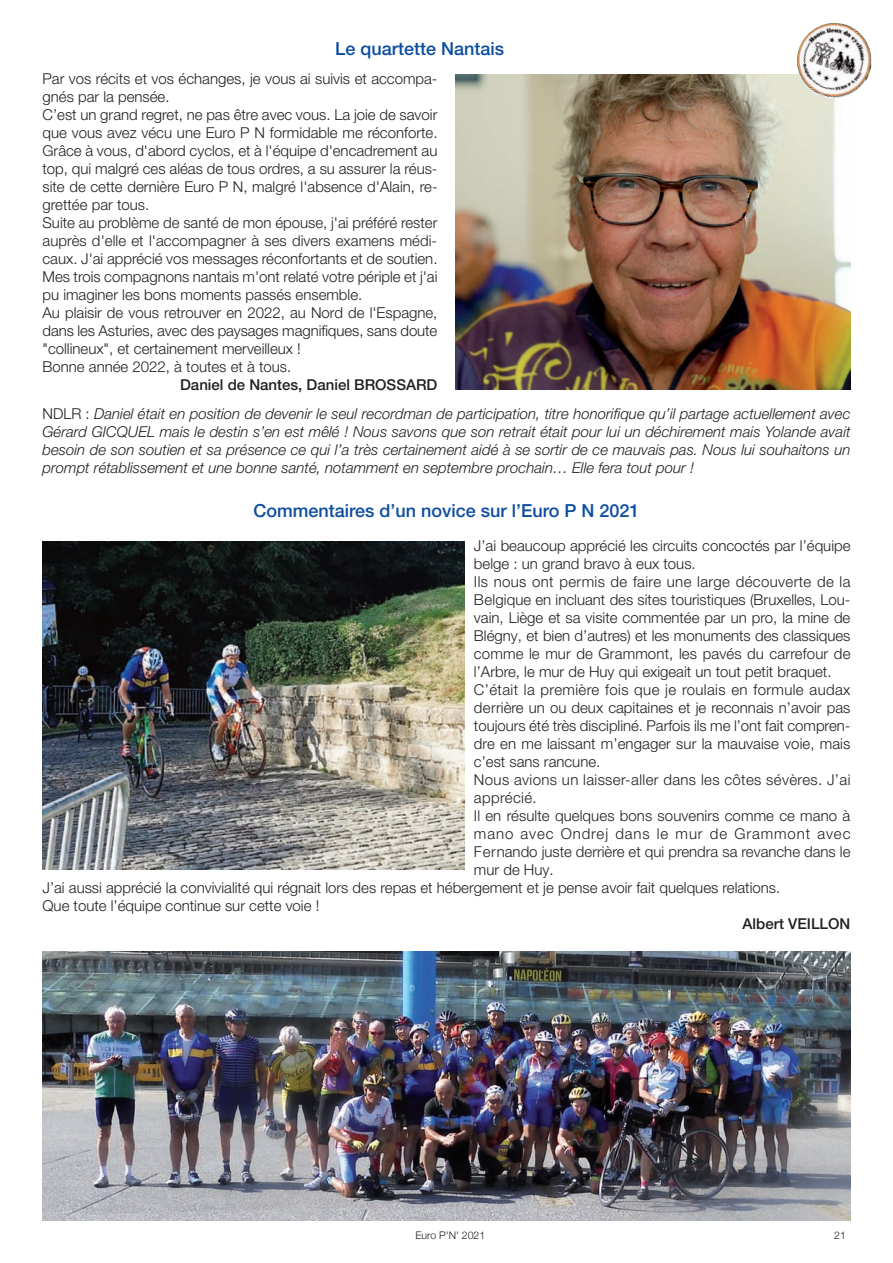
<style>
.page{position:relative;width:893px;height:1263px;background:#fff}
.page>*{position:absolute;margin:0;border:0;box-sizing:border-box;transform-origin:0 0}
.t1{font:500 18px "Helvetica Neue LT Pro";color:#0d4da1}
.t2{font:300 15px/18px "Helvetica Neue LT Pro";color:#231f20}
.t3{font:italic 300 15px/18px "Helvetica Neue LT Pro";color:#231f20}
.t4{font:300 15px "Helvetica Neue LT Pro";letter-spacing:.025em;color:#231f20}
.t5{font:300 15px "Helvetica Neue LT Pro";letter-spacing:.06em;color:#231f20}
.t6{font:500 15px "Helvetica Neue LT Pro";color:#231f20}
.t7{font:300 10.5px "Helvetica Neue";color:#231f20}
.s1{font-weight:500;font-style:normal}
.s2{font-style:normal}
</style>
<div class="page">
<img style="left:456px;top:74px;width:394px;height:316px">
<img style="left:43px;top:541px;width:422px;height:328px">
<img style="left:43px;top:951px;width:807px;height:269px">
<img style="left:792px;top:23px;width:80px;height:80px">
<p class="t1" style="left:335px;top:43px;width:171px">Le quartette Nantais</p>
<p class="t2" style="left:43px;top:71px;width:396px">Par vos récits et vos échanges, je vous ai suivis et accompa&shy;gnés par la pensée.<br>C’est un grand regret, ne pas être avec vous. La joie de savoir que vous avez vécu une Euro P N formidable me réconforte.<br>Grâce à vous, d'abord cyclos, et à l'équipe d'encadrement au top, qui malgré ces aléas de tous ordres, a su assurer la réus&shy;site de cette dernière Euro P N, malgré l'absence d'Alain, re&shy;grettée par tous.<br>Suite au problème de santé de mon épouse, j'ai préféré rester auprès d'elle et l'accompagner à ses divers examens médi&shy;caux. J'ai apprécié vos messages réconfortants et de soutien.<br>Mes trois compagnons nantais m'ont relaté votre périple et j'ai pu imaginer les bons moments passés ensemble.<br>Au plaisir de vous retrouver en 2022, au Nord de l'Espagne, dans les Asturies, avec des paysages magnifiques, sans doute "collineux", et certainement merveilleux !<br>Bonne année 2022, à toutes et à tous.</p>
<p class="t3" style="left:43px;top:371px;width:809px;line-height:29.2px;text-indent:138px"><span class="s1">Daniel de Nantes, Daniel BROSSARD<br></span><span class="s2">NDLR :</span> Daniel était en position de devenir le seul recordman de participation, titre honorifique qu’il partage actuellement avec</p>
<p class="t3" style="left:43px;top:424px;width:809px;text-align:justify">Gérard GICQUEL mais le destin s’en est mêlé ! Nous savons que son retrait était pour lui un déchirement mais Yolande avait besoin de son soutien et sa présence ce qui l’a très certainement aidé à se sortir de ce mauvais pas. Nous lui souhaitons un prompt rétablissement et une bonne santé, notamment en septembre prochain… Elle fera tout pour !</p>
<p class="t1" style="left:253px;top:504px;width:388px">Commentaires d’un novice sur l’Euro P N 2021</p>
<p class="t2" style="left:474px;top:538px;width:378px">J’ai beaucoup apprécié les circuits concoctés par l’équipe</p>
<p class="t2" style="left:474px;top:556px;width:223px">belge : un grand bravo à eux tous.</p>
<p class="t4" style="left:474px;top:576px;width:378px">Ils nous ont permis de faire une large découverte de la</p>
<p class="t2" style="left:474px;top:592px;width:378px">Belgique en incluant des sites touristiques (Bruxelles, Lou-</p>
<p class="t2" style="left:474px;top:610px;width:378px">vain, Liège et sa visite commentée par un pro, la mine de</p>
<p class="t2" style="left:474px;top:628px;width:378px">Blégny, et bien d’autres) et les monuments des classiques</p>
<p class="t2" style="left:474px;top:646px;width:378px">comme le mur de Grammont, les pavés du carrefour de</p>
<p class="t2" style="left:474px;top:664px;width:359px">l’Arbre, le mur de Huy qui exigeait un tout petit braquet.</p>
<p class="t4" style="left:474px;top:684px;width:378px">C’était la première fois que je roulais en formule audax</p>
<p class="t2" style="left:474px;top:700px;width:378px">derrière un ou deux capitaines et je reconnais n’avoir pas</p>
<p class="t2" style="left:474px;top:718px;width:378px">toujours été très discipliné. Parfois ils me l’ont fait compren-</p>
<p class="t2" style="left:474px;top:736px;width:378px">dre en me laissant m’engager sur la mauvaise voie, mais</p>
<p class="t2" style="left:474px;top:754px;width:128px">c’est sans rancune.</p>
<p class="t4" style="left:474px;top:774px;width:378px">Nous avions un laisser-aller dans les côtes sévères. J’ai</p>
<p class="t4" style="left:474px;top:792px;width:64px">apprécié.</p>
<p class="t2" style="left:474px;top:808px;width:378px">Il en résulte quelques bons souvenirs comme ce mano à</p>
<p class="t5" style="left:474px;top:828px;width:378px">mano avec Ondrej dans le mur de Grammont avec</p>
<p class="t2" style="left:474px;top:844px;width:378px">Fernando juste derrière et qui prendra sa revanche dans le</p>
<p class="t2" style="left:474px;top:862px;width:81px">mur de Huy.</p>
<p class="t2" style="left:43px;top:880px;width:739px">J’ai aussi apprécié la convivialité qui régnait lors des repas et hébergement et je pense avoir fait quelques relations.</p>
<p class="t2" style="left:43px;top:898px;width:278px">Que toute l’équipe continue sur cette voie !</p>
<p class="t6" style="left:743px;top:918px;width:109px">Albert VEILLON</p>
<p class="t7" style="left:415px;top:1229px;width:71px">Euro P'N' 2021</p>
<p class="t7" style="left:834px;top:1229px;width:13px">21</p>
</div>
